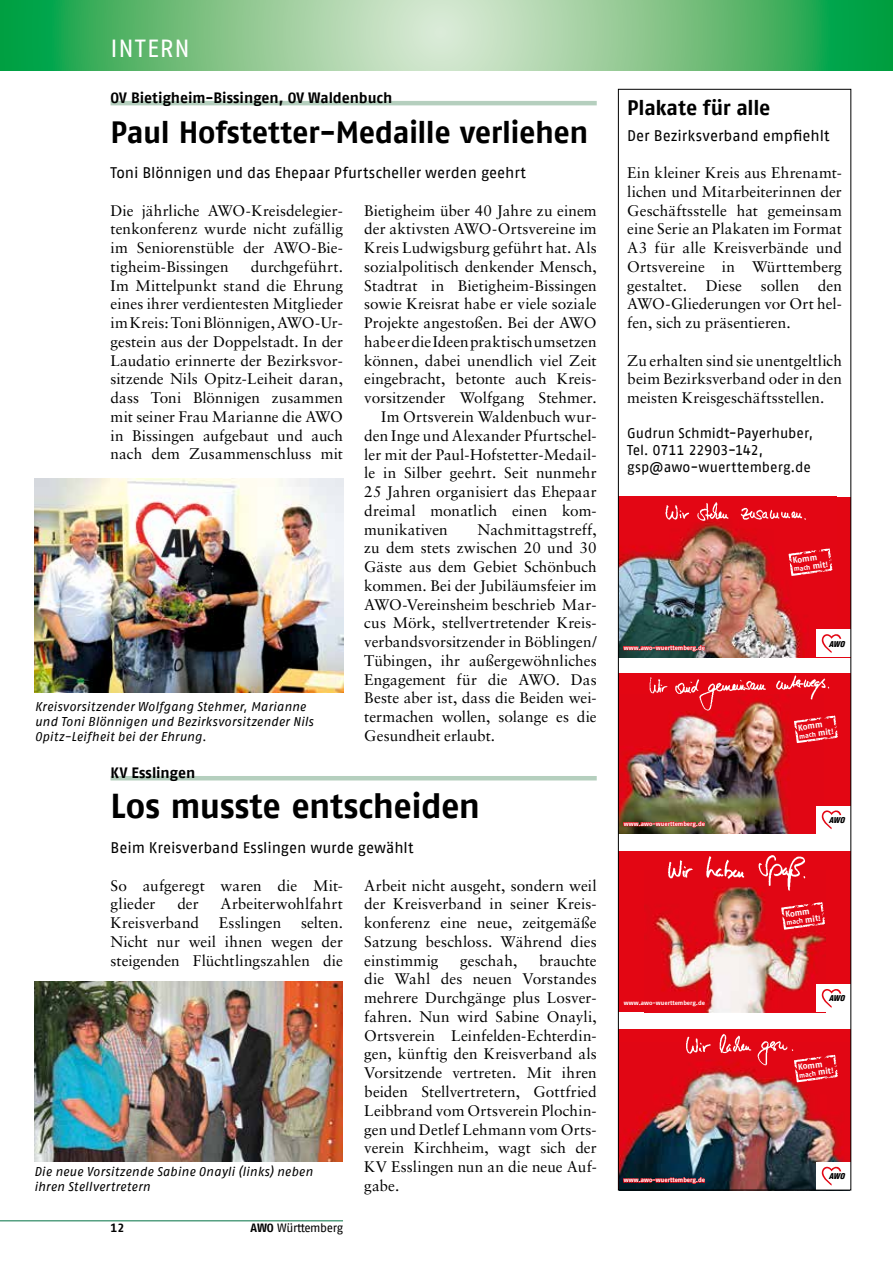
<style>
.page{position:relative;width:893px;height:1263px;background:#fff}
.page>*{position:absolute;margin:0;border:0;box-sizing:border-box;transform-origin:0 0}
.t1{font:700 34.5px "AWO Fago Office";letter-spacing:-.005em;color:#000}
.t2{font:700 30.75px "AWO Fago Office";letter-spacing:-.015em;color:#000}
.t3{font:24.75px "AWO Fago Office";letter-spacing:.04em;color:#fff}
.t4{font:700 21px "AWO Fago Office";letter-spacing:-.015em;color:#000}
.t5{font:15.3px/18.8px "Sabon";color:#000;text-align:justify}
.t6{font:15.3px "AWO Fago Office";letter-spacing:-.005em;color:#000}
.t7{font:700 15px "AWO Fago Office";letter-spacing:-.005em;color:#000}
.t8{font:14.25px/17.2px "AWO Fago Office";letter-spacing:-.005em;color:#000}
.t9{font:italic 12.75px/15px "AWO Fago Office";letter-spacing:.01em;color:#000}
.t10{font:12px "AWO Fago Office";color:#000}
.t11{font:700 12px "AWO Fago Office";color:#000}
.t12{font:700 8.55px "Fago No";color:#fff}
.t13{font:italic 900 condensed 7.8px "Helvetica LT";letter-spacing:-.02em;color:#000;scale:1.09 1}
.t14{font:700 6.75px "Fago No";color:#fff}
.t15{font:700 6.15px "Fago No";color:#fff}
.s1{font-weight:700}
.s2{font-size:8.4px}
.s3{font-size:7.5px}
</style>
<div class="page">
<hr style="left:0;top:1220px;width:343px;height:1px;background:#007042">
<svg style="left:0;top:0;width:893px;height:70px"></svg>
<hr style="left:111px;top:776px;width:486px;height:4px;background:#b5cfbe">
<hr style="left:111px;top:101px;width:486px;height:4px;background:#b5cfbe">
<img style="left:35px;top:981px;width:307px;height:180px">
<img style="left:34px;top:479px;width:309px;height:213px">
<div style="left:618px;top:497px;width:233px;height:160px;background:#e30613"></div>
<img style="left:620px;top:527px;width:213px;height:130px">
<img style="left:665px;top:502px;width:141px;height:25px">
<div style="left:817px;top:629px;width:34px;height:28px;background:#fff"></div>
<svg style="left:624px;top:645px;width:81px;height:6px"></svg>
<svg style="left:789px;top:548px;width:43px;height:28px"></svg>
<svg style="left:821px;top:634px;width:20px;height:19px"></svg>
<div style="left:618px;top:673px;width:233px;height:161px;background:#e30613"></div>
<img style="left:620px;top:711px;width:197px;height:123px">
<img style="left:649px;top:675px;width:181px;height:36px">
<div style="left:817px;top:806px;width:34px;height:28px;background:#fff"></div>
<svg style="left:624px;top:821px;width:81px;height:6px"></svg>
<svg style="left:821px;top:810px;width:20px;height:19px"></svg>
<svg style="left:794px;top:715px;width:44px;height:28px"></svg>
<div style="left:618px;top:852px;width:233px;height:160px;background:#e30613"></div>
<img style="left:644px;top:892px;width:181px;height:120px">
<div style="left:817px;top:984px;width:34px;height:28px;background:#fff"></div>
<img style="left:668px;top:855px;width:138px;height:37px">
<div style="left:624px;top:1000px;width:81px;height:6px;background:#e30613"></div>
<svg style="left:781px;top:902px;width:44px;height:28px"></svg>
<svg style="left:821px;top:989px;width:20px;height:19px"></svg>
<div style="left:618px;top:1029px;width:233px;height:161px;background:#e30613"></div>
<img style="left:620px;top:1068px;width:224px;height:120px">
<img style="left:686px;top:1033px;width:149px;height:35px">
<div style="left:817px;top:1162px;width:34px;height:28px;background:#fff"></div>
<svg style="left:624px;top:1177px;width:81px;height:7px"></svg>
<svg style="left:821px;top:1166px;width:20px;height:19px"></svg>
<svg style="left:794px;top:1055px;width:44px;height:27px"></svg>
<div style="left:618px;top:89px;width:233px;height:1101px;border:1px solid #000"></div>
<h3 class="t3" style="left:111px;top:35px;width:81px">Intern</h3>
<p class="t7" style="left:111px;top:89px;width:283px">OV Bietigheim-Bissingen, OV Waldenbuch</p>
<h2 class="t2" style="left:111px;top:114px;width:479px">Paul Hofstetter-Medaille verliehen</h2>
<p class="t6" style="left:111px;top:164px;width:417px">Toni Blönnigen und das Ehepaar Pfurtscheller werden geehrt</p>
<p class="t5" style="left:111px;top:201px;width:234px">Die jährliche AWO-Kreisdelegier&shy;tenkonferenz wurde nicht zufällig im Seniorenstüble der AWO-Bie&shy;tigheim-Bissingen</p>
<p class="t5" style="left:111px;top:257px;width:234px;text-indent:140px">durchgeführt.<br>Im Mittelpunkt stand die Ehrung eines ihrer verdientesten Mitglieder im Kreis: Toni Blönnigen, AWO-Ur&shy;gestein aus der Doppelstadt. In der Laudatio erinnerte der Bezirksvor&shy;sitzende Nils Opitz-Leiheit daran, dass Toni Blönnigen zusammen mit seiner Frau Marianne die AWO in Bissingen aufgebaut und auch nach dem Zusammenschluss mit</p>
<p class="t9" style="left:35px;top:699px;width:280px">Kreisvorsitzender Wolfgang Stehmer, Marianne und Toni Blönnigen und Bezirksvorsitzender Nils<br>Opitz-Leifheit bei der Ehrung.</p>
<p class="t5" style="left:364px;top:201px;width:234px">Bietigheim über 40 Jahre zu einem</p>
<p class="t5" style="left:364px;top:220px;width:234px">der aktivsten AWO-Ortsvereine im</p>
<p class="t5" style="left:364px;top:238px;width:234px">Kreis Ludwigsburg geführt hat. Als</p>
<p class="t5" style="left:364px;top:257px;width:234px">sozialpolitisch denkender Mensch,</p>
<p class="t5" style="left:364px;top:276px;width:234px">Stadtrat in Bietigheim-Bissingen</p>
<p class="t5" style="left:364px;top:295px;width:234px">sowie Kreisrat habe er viele soziale</p>
<p class="t5" style="left:364px;top:313px;width:234px">Projekte angestoßen. Bei der AWO</p>
<p class="t5" style="left:364px;top:332px;width:234px">habe er die Ideen praktisch umsetzen</p>
<p class="t5" style="left:364px;top:351px;width:234px">können, dabei unendlich viel Zeit</p>
<p class="t5" style="left:364px;top:370px;width:234px">eingebracht, betonte auch Kreis-</p>
<p class="t5" style="left:364px;top:388px;width:234px">vorsitzender Wolfgang Stehmer.</p>
<p class="t5" style="left:381px;top:407px;width:217px">Im Ortsverein Waldenbuch wur-</p>
<p class="t5" style="left:364px;top:426px;width:234px">den Inge und Alexander Pfurtschel-</p>
<p class="t5" style="left:364px;top:445px;width:234px">ler mit der Paul-Hofstetter-Medail-</p>
<p class="t5" style="left:364px;top:463px;width:234px">le in Silber geehrt. Seit nunmehr</p>
<p class="t5" style="left:364px;top:482px;width:234px">25 Jahren organisiert das Ehepaar</p>
<p class="t5" style="left:364px;top:501px;width:234px">dreimal monatlich einen kom-</p>
<p class="t5" style="left:364px;top:520px;width:85px">munikativen</p>
<p class="t5" style="left:364px;top:520px;width:234px;text-indent:113px">Nachmittagstreff, zu dem stets zwischen 20 und 30<br>Gäste aus dem Gebiet Schönbuch kommen. Bei der Jubiläumsfeier im AWO-Vereinsheim beschrieb Mar&shy;cus Mörk, stellvertretender Kreis&shy;verbandsvorsitzender in Böblingen/ Tübingen, ihr außergewöhnliches Engagement für die AWO. Das Beste aber ist, dass die Beiden wei&shy;termachen wollen, solange es die Gesundheit erlaubt.</p>
<p class="t7" style="left:111px;top:764px;width:86px">KV Esslingen</p>
<h1 class="t1" style="left:111px;top:786px;width:371px">Los musste entscheiden</h1>
<p class="t6" style="left:111px;top:839px;width:304px">Beim Kreisverband Esslingen wurde gewählt</p>
<p class="t5" style="left:111px;top:876px;width:234px">So aufgeregt waren die Mit&shy;glieder</p>
<p class="t5" style="left:177px;top:894px;width:23px">der</p>
<p class="t5" style="left:220px;top:894px;width:124px">Arbeiterwohlfahrt</p>
<p class="t5" style="left:111px;top:913px;width:90px">Kreisverband</p>
<p class="t5" style="left:219px;top:913px;width:64px">Esslingen</p>
<p class="t5" style="left:111px;top:913px;width:234px;text-indent:190px">selten.<br>Nicht nur weil ihnen wegen der steigenden Flüchtlingszahlen die</p>
<p class="t9" style="left:34px;top:1164px;width:280px">Die neue Vorsitzende Sabine Onayli (links) neben ihren Stellvertretern</p>
<p class="t11" style="left:111px;top:1221px;width:15px">12</p>
<p class="t10" style="left:251px;top:1221px;width:94px"><span class="s1">AWO</span> Württemberg</p>
<p class="t5" style="left:364px;top:876px;width:234px">Arbeit nicht ausgeht, sondern weil der Kreisverband in seiner Kreis&shy;konferenz eine neue, zeitgemäße Satzung beschloss. Während dies einstimmig</p>
<p class="t5" style="left:364px;top:951px;width:234px;text-indent:175px">brauchte die Wahl des neuen Vorstandes mehrere Durchgänge plus Losver&shy;fahren. Nun wird Sabine Onayli, Ortsverein Leinfelden-Echterdin&shy;gen, künftig den Kreisverband als Vorsitzende vertreten. Mit ihren beiden Stellvertretern, Gottfried Leibbrand vom Ortsverein Plochin&shy;gen und Detlef Lehmann vom Orts&shy;verein Kirchheim, wagt sich der KV Esslingen nun an die neue Auf&shy;gabe.</p>
<p class="t5" style="left:460px;top:951px;width:59px">geschah,</p>
<h3 class="t4" style="left:627px;top:95px;width:145px">Plakate für alle</h3>
<p class="t6" style="left:627px;top:127px;width:204px">Der Bezirksverband empfiehlt</p>
<p class="t5" style="left:627px;top:163px;width:216px">Ein kleiner Kreis aus Ehrenamt&shy;lichen und Mitarbeiterinnen der Geschäftsstelle hat gemeinsam eine Serie an Plakaten im Format A3 für alle Kreisverbände und Ortsvereine in Württemberg gestaltet. Diese sollen den AWO-Gliederungen vor Ort hel&shy;fen, sich zu präsentieren.</p>
<p class="t5" style="left:627px;top:351px;width:216px">Zu erhalten sind sie unentgeltlich beim Bezirksverband oder in den meisten Kreisgeschäftsstellen.</p>
<p class="t8" style="left:627px;top:424px;width:187px">Gudrun Schmidt-Payerhuber,<br>Tel. 0711 22903-142, gsp@awo-wuerttemberg.de</p>
<p class="t12" style="left:792px;top:555px;width:26px;rotate:-8deg">Komm</p>
<p class="t14" style="left:793px;top:565px;width:36px;rotate:-8deg">mach <span class="s2">mit</span><span class="s3">!</span></p>
<p class="t15" style="left:624px;top:644px;width:83px">www.awo-wuerttemberg.de</p>
<p class="t13" style="left:829px;top:639px;width:16px">AWO</p>
<p class="t12" style="left:797px;top:723px;width:26px;rotate:-8deg">Komm</p>
<p class="t14" style="left:799px;top:732px;width:36px;rotate:-8deg">mach <span class="s2">mit</span><span class="s3">!</span></p>
<p class="t15" style="left:624px;top:820px;width:83px">www.awo-wuerttemberg.de</p>
<p class="t13" style="left:829px;top:815px;width:16px">AWO</p>
<p class="t12" style="left:785px;top:909px;width:26px;rotate:-8deg">Komm</p>
<p class="t14" style="left:786px;top:919px;width:36px;rotate:-8deg">mach <span class="s2">mit</span><span class="s3">!</span></p>
<p class="t15" style="left:624px;top:999px;width:83px">www.awo-wuerttemberg.de</p>
<p class="t13" style="left:829px;top:993px;width:16px">AWO</p>
<p class="t12" style="left:797px;top:1062px;width:26px;rotate:-8deg">Komm</p>
<p class="t14" style="left:799px;top:1071px;width:36px;rotate:-8deg">mach <span class="s2">mit</span><span class="s3">!</span></p>
<p class="t15" style="left:624px;top:1176px;width:83px">www.awo-wuerttemberg.de</p>
<p class="t13" style="left:829px;top:1171px;width:16px">AWO</p>
</div>
